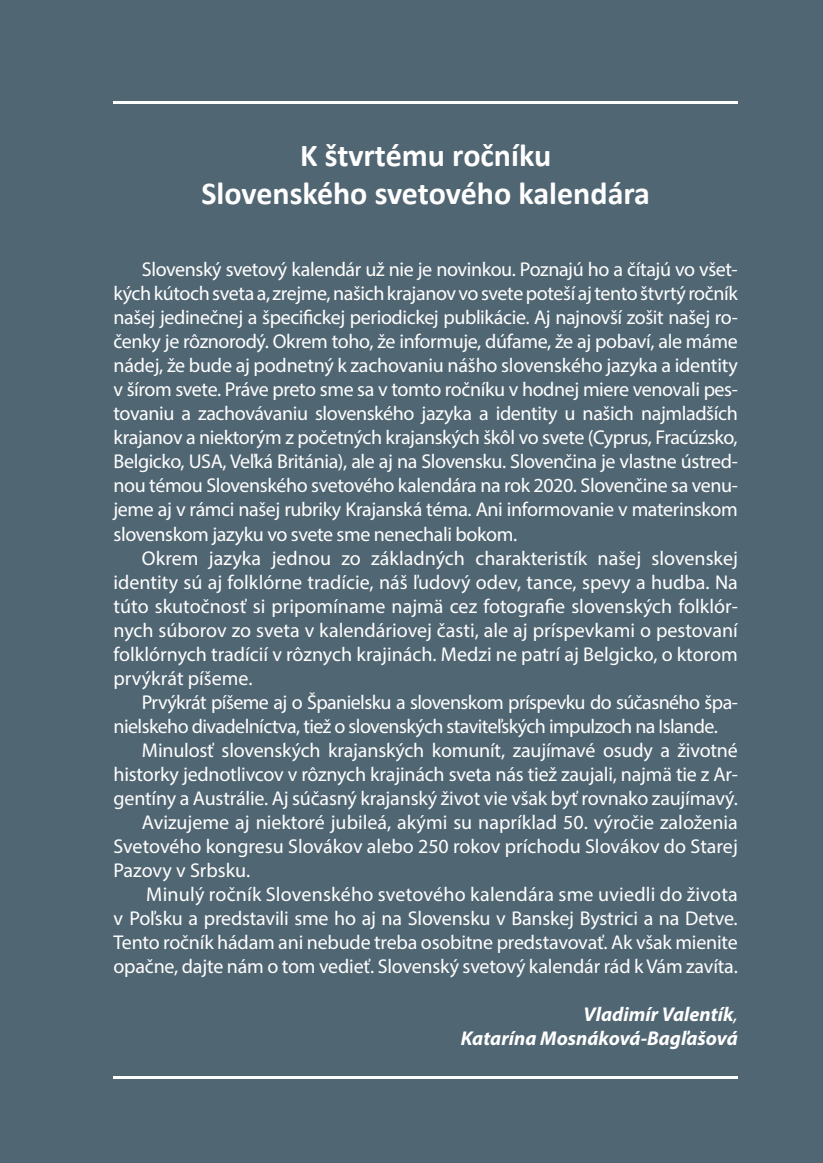
<style>
.page{position:relative;width:823px;height:1163px;background:#fff}
.page>*{position:absolute;margin:0;border:0;box-sizing:border-box;transform-origin:0 0}
.t1{font:700 32px/38.4px "Calibri";color:#fff;text-align:center}
.t2{font:20px/24px "Myriad Pro";letter-spacing:-.01em;color:#fff;text-align:justify}
.t3{font:20px "Myriad Pro";letter-spacing:-.03em;color:#fff}
.t4{font:20px "Myriad Pro";letter-spacing:.01em;color:#fff}
.t5{font:italic 700 20px/24px "Myriad Pro";color:#fff;text-align:right}
.s1{font-weight:400}
</style>
<div class="page">
<div style="left:0;top:0;width:822px;height:1162px;background:#516673"></div>
<hr style="left:113px;top:1076px;width:624px;height:2px;background:#fff">
<hr style="left:113px;top:101px;width:624px;height:2px;background:#fff">
<h1 class="t1" style="left:201px;top:135px;width:450px">K štvrtému ročníku<br>Slovenského svetového kalendára</h1>
<p class="t2" style="left:113px;top:257px;width:625px;text-indent:28px">Slovenský svetový kalendár už nie je novinkou. Poznajú ho a čítajú vo všet&shy;kých kútoch sveta a, zrejme, našich krajanov vo svete poteší aj tento štvrtý ročník našej jedinečnej a špecifickej periodickej publikácie. Aj najnovší zošit našej ro&shy;čenky je rôznorodý. Okrem toho, že informuje, dúfame, že aj pobaví, ale máme nádej, že bude aj podnetný k zachovaniu nášho slovenského jazyka a identity v šírom svete. Práve preto sme sa v tomto ročníku v hodnej miere venovali pes&shy;tovaniu a zachovávaniu slovenského jazyka a identity u našich najmladších krajanov a niektorým z početných krajanských škôl vo svete (Cyprus, Fracúzsko, Belgicko, USA, Veľká Británia), ale aj na Slovensku. Slovenčina je vlastne ústred&shy;nou témou Slovenského svetového kalendára na rok 2020. Slovenčine sa venu&shy;jeme aj v rámci našej rubriky Krajanská téma. Ani informovanie v materinskom slovenskom jazyku vo svete sme nenechali bokom.</p>
<p class="t2" style="left:113px;top:545px;width:625px;text-indent:28px">Okrem jazyka jednou zo základných charakteristík našej slovenskej identity sú aj folklórne tradície, náš ľudový odev, tance, spevy a hudba. Na túto skutočnosť si pripomíname najmä cez fotografie slovenských folklór&shy;nych súborov zo sveta v kalendáriovej časti, ale aj príspevkami o pestovaní folklórnych tradícií v rôznych krajinách. Medzi ne patrí aj Belgicko, o ktorom prvýkrát píšeme.</p>
<p class="t3" style="left:142px;top:689px;width:597px">Prvýkrát píšeme aj o Španielsku a slovenskom príspevku do súčasného špa-</p>
<p class="t3" style="left:113px;top:713px;width:605px">nielskeho divadelníctva, tiež o slovenských staviteľských impulzoch na Islande.</p>
<p class="t2" style="left:142px;top:737px;width:597px">Minulosť slovenských krajanských komunít, zaujímavé osudy a životné</p>
<p class="t2" style="left:113px;top:761px;width:625px">historky jednotlivcov v rôznych krajinách sveta nás tiež zaujali, najmä tie z Ar-</p>
<p class="t2" style="left:113px;top:785px;width:625px">gentíny a Austrálie. Aj súčasný krajanský život vie však byť rovnako zaujímavý.</p>
<p class="t2" style="left:142px;top:809px;width:597px">Avizujeme aj niektoré jubileá, akými su napríklad 50. výročie založenia</p>
<p class="t2" style="left:113px;top:833px;width:625px">Svetového kongresu Slovákov alebo 250 rokov príchodu Slovákov do Starej</p>
<p class="t2" style="left:113px;top:857px;width:138px">Pazovy v Srbsku.</p>
<p class="t4" style="left:146px;top:881px;width:592px">Minulý ročník Slovenského svetového kalendára sme uviedli do života</p>
<p class="t2" style="left:113px;top:905px;width:625px">v Poľsku a predstavili sme ho aj na Slovensku v Banskej Bystrici a na Detve.</p>
<p class="t2" style="left:113px;top:929px;width:625px">Tento ročník hádam ani nebude treba osobitne predstavovať. Ak však mienite</p>
<p class="t2" style="left:113px;top:953px;width:625px">opačne, dajte nám o tom vedieť. Slovenský svetový kalendár rád k Vám zavíta.</p>
<p class="t5" style="left:460px;top:1001px;width:278px">Vladimír Valentík<span class="s1">,<br></span>Katarína Mosnáková-Bagľašová</p>
</div>
